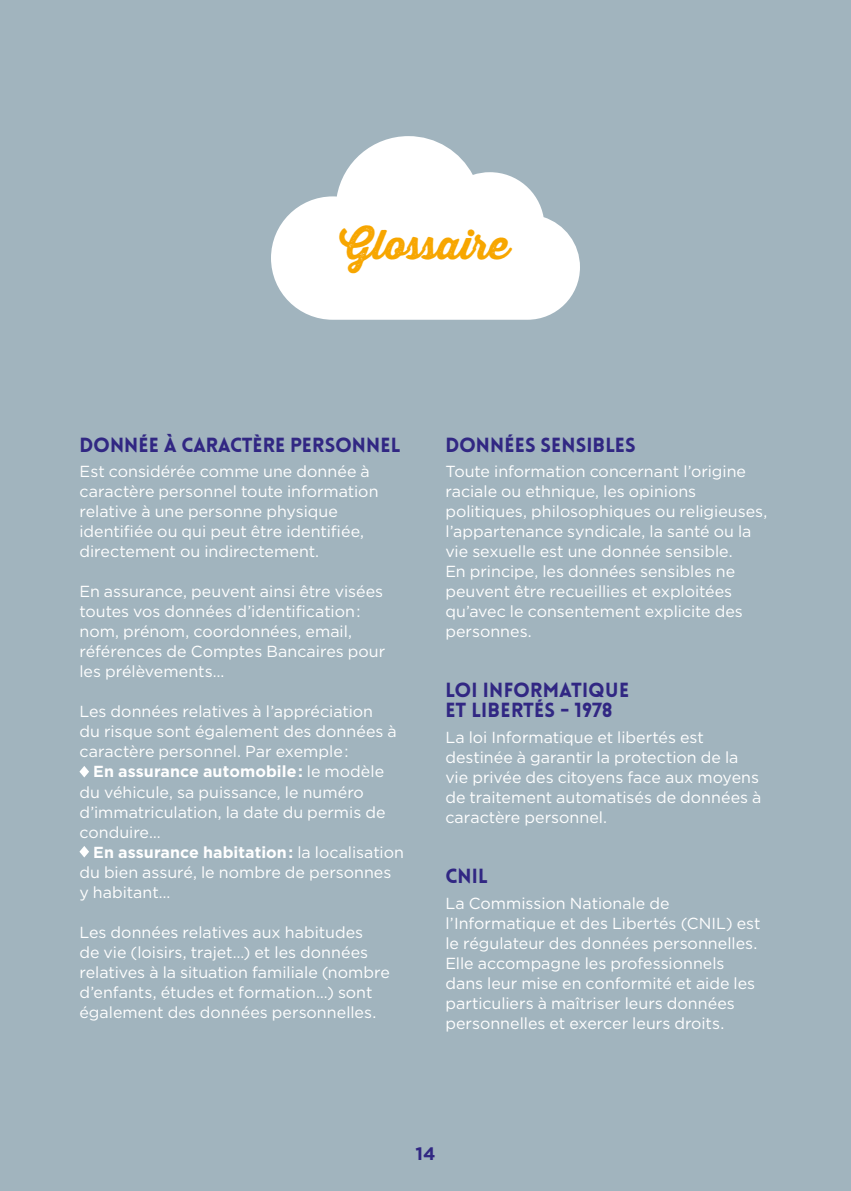
<style>
.page{position:relative;width:851px;height:1191px;background:#fff}
.page>*{position:absolute;margin:0;border:0;box-sizing:border-box;transform-origin:0 0}
.t1{font:40.4px "Thirsty Rough Bol";letter-spacing:-.01em;color:#f7a600}
.t2{font:900 20px/20px "Lovelo";letter-spacing:.005em;color:#312783}
.t3{font:700 18px "Gotham";color:#312783}
.t4{font:16px/20px "Gotham";color:#fff}
.s1{font-weight:700}
</style>
<div class="page">
<div style="left:0;top:0;width:850px;height:1191px;background:#a1b4be"></div>
<svg style="left:271px;top:136px;width:309px;height:184px;fill:#fff"></svg>
<svg style="left:79px;top:766px;width:10px;height:11px"></svg>
<svg style="left:79px;top:846px;width:10px;height:11px"></svg>
<h1 class="t1" style="left:339px;top:214px;width:171px">Glossaire</h1>
<p class="t2" style="left:79px;top:435px;width:322px">DONNÉE À CARACTÈRE PERSONNEL</p>
<p class="t4" style="left:79px;top:461px;width:300px">Est considérée comme une donnée à caractère personnel toute information relative à une personne physique identifiée ou qui peut être identifiée, directement ou indirectement.</p>
<p class="t4" style="left:79px;top:581px;width:307px">En assurance, peuvent ainsi être visées toutes vos données d’identification : nom, prénom, coordonnées, email, références de Comptes Bancaires pour les prélèvements…</p>
<p class="t4" style="left:79px;top:701px;width:319px">Les données relatives à l’appréciation du risque sont également des données à caractère personnel. Par exemple :</p>
<p class="t4" style="left:79px;top:761px;width:307px;text-indent:14px"><span class="s1">En assurance automobile :</span> le modèle du véhicule, sa puissance, le numéro d’immatriculation, la date du permis de conduire…</p>
<p class="t4" style="left:79px;top:841px;width:326px;text-indent:14px"><span class="s1">En assurance habitation :</span> la localisation du bien assuré, le nombre de personnes y habitant…</p>
<p class="t4" style="left:79px;top:921px;width:312px">Les données relatives aux habitudes<br>de vie (loisirs, trajet…) et les données relatives à la situation familiale (nombre d’enfants, études et formation…) sont également des données personnelles.</p>
<p class="t2" style="left:445px;top:435px;width:192px">DONNÉES SENSIBLES</p>
<p class="t4" style="left:445px;top:461px;width:323px">Toute information concernant l’origine raciale ou ethnique, les opinions politiques, philosophiques ou religieuses, l’appartenance syndicale, la santé ou la vie sexuelle est une donnée sensible.<br>En principe, les données sensibles ne peuvent être recueillies et exploitées qu’avec le consentement explicite des personnes.</p>
<p class="t2" style="left:445px;top:680px;width:185px">LOI INFORMATIQUE<br>ET LIBERTÉS - 1978</p>
<p class="t4" style="left:445px;top:727px;width:317px">La loi Informatique et libertés est destinée à garantir la protection de la vie privée des citoyens face aux moyens de traitement automatisés de données à caractère personnel.</p>
<p class="t2" style="left:445px;top:866px;width:44px">CNIL</p>
<p class="t4" style="left:445px;top:893px;width:317px">La Commission Nationale de l’Informatique et des Libertés (CNIL) est le régulateur des données personnelles.<br>Elle accompagne les professionnels dans leur mise en conformité et aide les particuliers à maîtriser leurs données personnelles et exercer leurs droits.</p>
<p class="t3" style="left:415px;top:1141px;width:21px">14</p>
</div>
